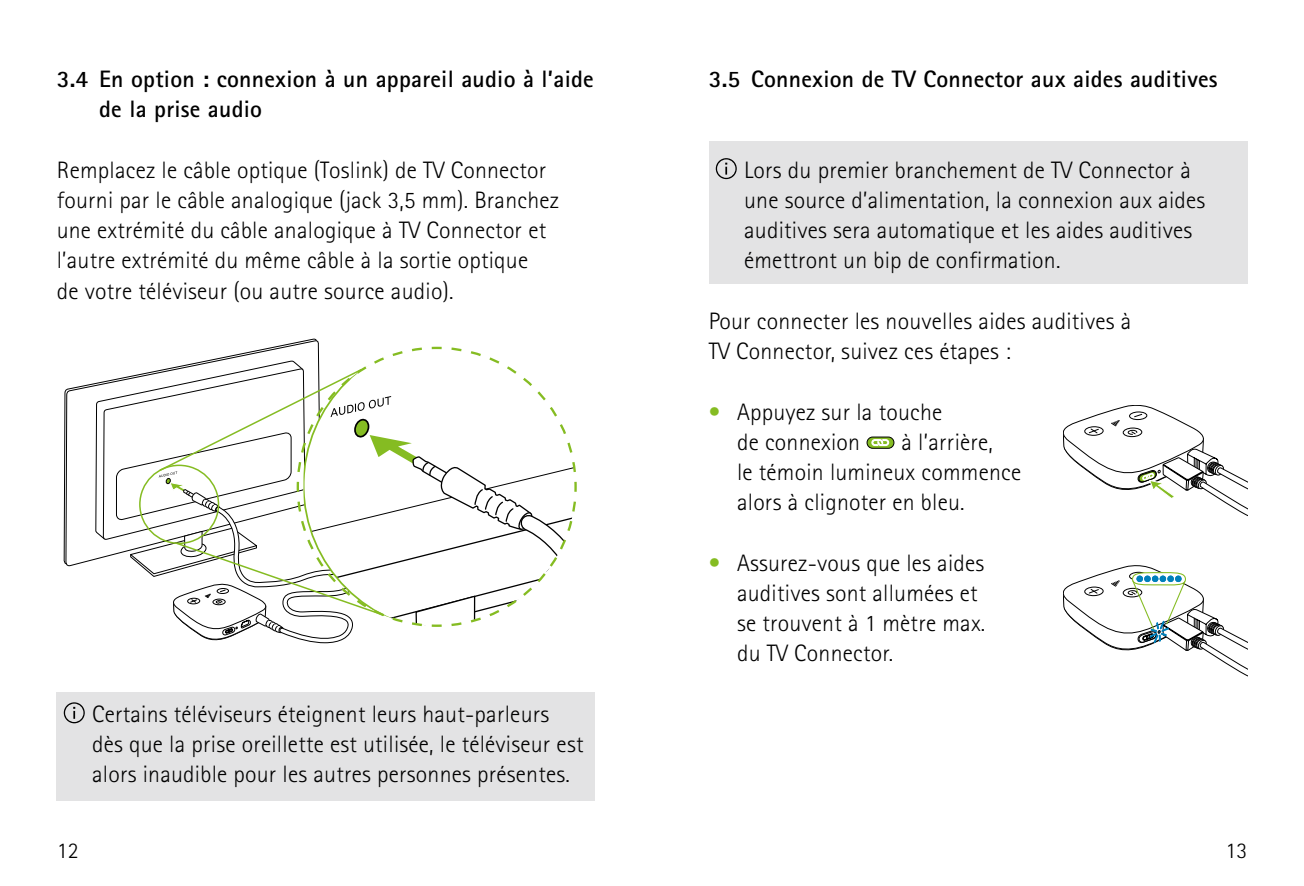
<style>
.page{position:relative;width:1304px;height:886px;background:#fff}
.page>*{position:absolute;margin:0;border:0;box-sizing:border-box;transform-origin:0 0}
.t1{font:300 23.75px/30.2px "Rotis Sans Serif Pro";letter-spacing:.01em;color:#000}
.t2{font:700 23.75px/30.2px "Rotis Sans Serif Pro";letter-spacing:.01em;color:#000}
.t3{font:300 22.5px "Rotis Sans Serif Pro";color:#000}
.s1{color:#85bc22}
</style>
<div class="page">
<svg style="left:1063px;top:405px;width:184px;height:111px"></svg>
<svg style="left:867px;top:437px;width:27px;height:11px"></svg>
<div style="left:867px;top:437px;width:27px;height:11px;border:1px solid #000;border-radius:6px"></div>
<svg style="left:872px;top:436px;width:17px;height:10px"></svg>
<div style="left:709px;top:141px;width:538px;height:142px;background:#e3e3e4"></div>
<svg style="left:716px;top:158px;width:21px;height:21px"></svg>
<div style="left:57px;top:692px;width:538px;height:108px;background:#e3e3e4"></div>
<svg style="left:64px;top:702px;width:21px;height:21px"></svg>
<svg style="left:65px;top:383px;width:30px;height:183px"></svg>
<svg style="left:95px;top:381px;width:8px;height:179px"></svg>
<svg style="left:103px;top:339px;width:250px;height:304px"></svg>
<svg style="left:295px;top:345px;width:282px;height:283px"></svg>
<svg style="left:1063px;top:565px;width:184px;height:111px"></svg>
<div style="left:1167px;top:575px;width:7px;height:7px;background:#0080bb;border-radius:3px"></div>
<div style="left:1136px;top:575px;width:7px;height:7px;background:#0080bb;border-radius:3px"></div>
<div style="left:1144px;top:575px;width:7px;height:7px;background:#0080bb;border-radius:3px"></div>
<div style="left:1160px;top:575px;width:6px;height:7px;background:#0080bb;border-radius:3px"></div>
<div style="left:1152px;top:575px;width:6px;height:7px;background:#0080bb;border-radius:3px"></div>
<div style="left:1175px;top:575px;width:7px;height:7px;background:#0080bb;border-radius:3px"></div>
<p class="t2" style="left:99px;top:65px;width:496px;text-indent:-43px">3.4 En option : connexion à un appareil audio à l’aide de la prise audio</p>
<p class="t1" style="left:57px;top:154px;width:504px">Remplacez le câble optique (Toslink) de TV Connector fourni par le câble analogique (jack 3,5 mm). Branchez une extrémité du câble analogique à TV Connector et l’autre extrémité du même câble à la sortie optique<br>de votre téléviseur (ou autre source audio).</p>
<p class="t1" style="left:744px;top:154px;width:463px">Lors du premier branchement de TV Connector à une source d’alimentation, la connexion aux aides auditives sera automatique et les aides auditives émettront un bip de confirmation.</p>
<p class="t2" style="left:709px;top:65px;width:510px">3.5 Connexion de TV Connector aux aides auditives</p>
<p class="t1" style="left:92px;top:699px;width:493px">Certains téléviseurs éteignent leurs haut-parleurs dès que la prise oreillette est utilisée, le téléviseur est alors inaudible pour les autres personnes présentes.</p>
<p class="t1" style="left:709px;top:306px;width:424px">Pour connecter les nouvelles aides auditives à<br>TV Connector, suivez ces étapes :</p>
<p class="t1" style="left:737px;top:396px;width:207px;text-indent:-28px"><span class="s1">•</span> Appuyez sur la touche de connexion</p>
<p class="t1" style="left:737px;top:426px;width:286px;text-indent:165px">à l’arrière,<br>le témoin lumineux commence alors à clignoter en bleu.</p>
<p class="t1" style="left:737px;top:547px;width:250px;text-indent:-28px"><span class="s1">•</span> Assurez-vous que les aides auditives sont allumées et se trouvent à 1 mètre max. du TV Connector.</p>
<p class="t3" style="left:57px;top:838px;width:23px">12</p>
<p class="t3" style="left:1225px;top:838px;width:23px">13</p>
</div>
